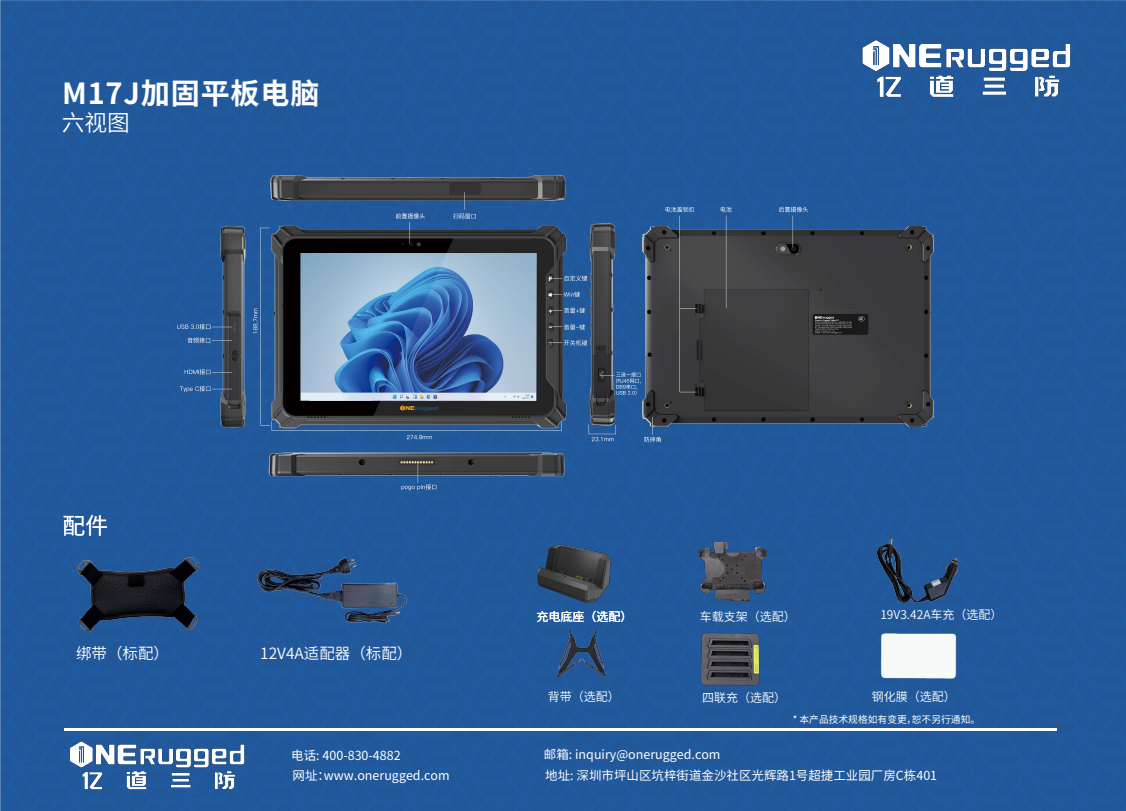
<style>
.page{position:relative;width:1126px;height:811px;background:#225799}
.page>*{position:absolute;margin:0;border:0;box-sizing:border-box;transform-origin:0 0}
.t1{font:700 29.05px "Source Han Sans CN";letter-spacing:.03em;color:#fff}
.t2{font:22.7px "Source Han Sans CN";color:#fff}
.t3{font:15.5px "Source Han Sans CN";color:#fff}
.t4{font:12.5px/20.9px "Source Han Sans CN";color:#fff}
.t5{font:12px "Source Han Sans CN";color:#fff}
.t6{font:9.75px "Source Han Sans CN";color:#fff}
</style>
<div class="page">
<img style="left:836px;top:10px;width:259px;height:116px">
<img style="left:77px;top:558px;width:121px;height:73px">
<img style="left:258px;top:558px;width:149px;height:65px">
<img style="left:536px;top:544px;width:75px;height:59px">
<img style="left:535px;top:625px;width:100px;height:56px">
<img style="left:878px;top:538px;width:81px;height:64px">
<img style="left:699px;top:542px;width:68px;height:61px">
<img style="left:697px;top:631px;width:65px;height:57px">
<img style="left:877px;top:629px;width:82px;height:55px">
<img style="left:161px;top:133px;width:798px;height:399px">
<hr style="left:65px;top:729px;width:992px;height:2px;background:#fff">
<img style="left:47px;top:716px;width:218px;height:95px">
<h1 class="t1" style="left:62px;top:77px;width:259px">M17J加固平板电脑</h1>
<h2 class="t2" style="left:62px;top:110px;width:70px">六视图</h2>
<h2 class="t2" style="left:63px;top:513px;width:47px">配件</h2>
<p class="t3" style="left:76px;top:644px;width:94px">绑带（标配）</p>
<p class="t3" style="left:260px;top:645px;width:154px">12V4A适配器（标配）</p>
<p class="t4" style="left:291px;top:745px;width:160px">电话: 400-830-4882<br>网址：www.onerugged.com</p>
<p class="t5" style="left:537px;top:610px;width:97px">充电底座（选配）</p>
<p class="t5" style="left:548px;top:690px;width:73px">背带（选配）</p>
<p class="t5" style="left:700px;top:610px;width:97px">车载支架（选配）</p>
<p class="t5" style="left:880px;top:608px;width:124px">19V3.42A车充（选配）</p>
<p class="t5" style="left:702px;top:691px;width:85px">四联充（选配）</p>
<p class="t5" style="left:872px;top:690px;width:85px">钢化膜（选配）</p>
<p class="t6" style="left:793px;top:714px;width:189px">* 本产品技术规格如有变更，恕不另行通知。</p>
<p class="t4" style="left:544px;top:744px;width:395px">邮箱: inquiry@onerugged.com<br>地址: 深圳市坪山区坑梓街道金沙社区光辉路1号超捷工业园厂房C栋401</p>
</div>
